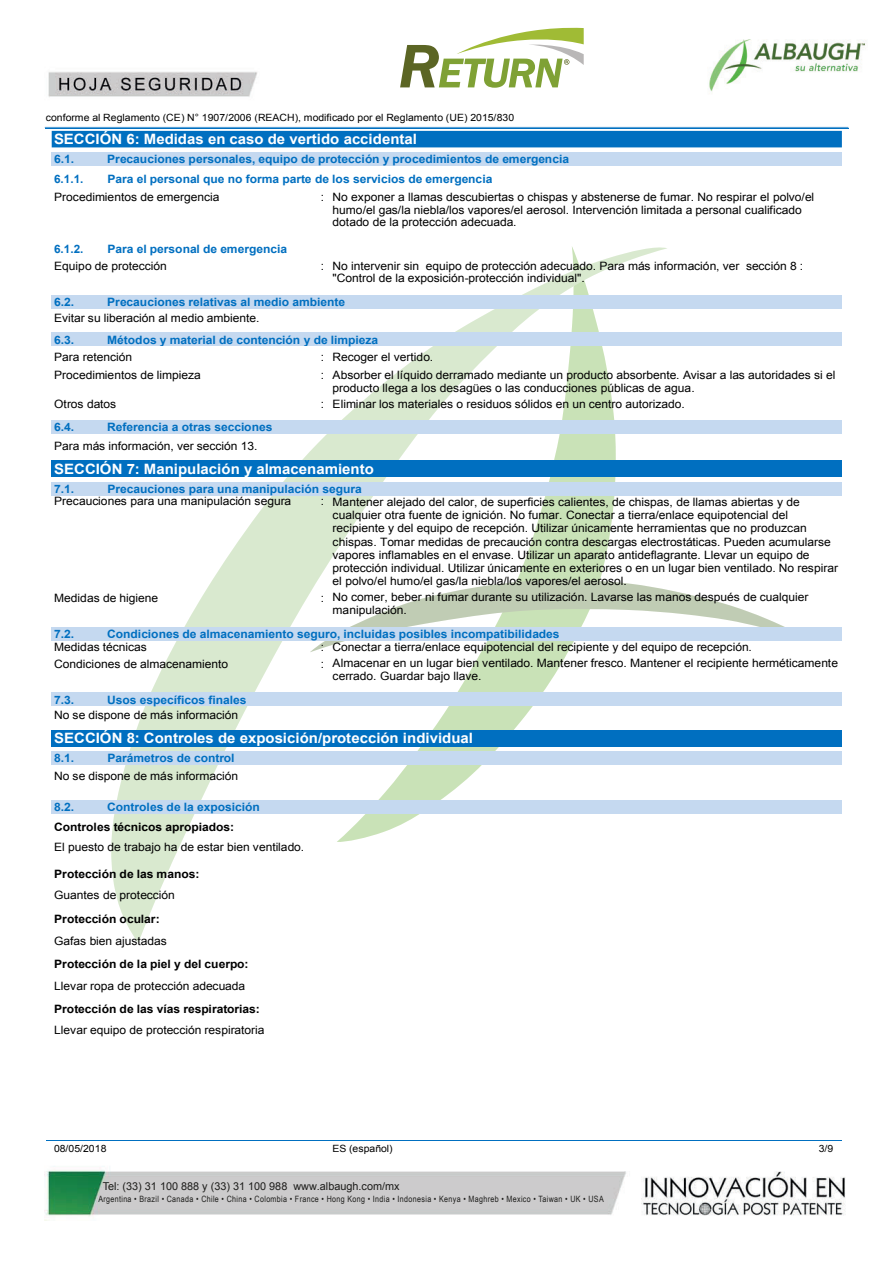
<style>
.page{position:relative;width:894px;height:1264px;background:#fff}
.page>*{position:absolute;margin:0;border:0;box-sizing:border-box;transform-origin:0 0}
.t1{font:700 14.25px "Arial";color:#fff;scale:1.05 1}
.t2{font:11.55px/13.2px "Arial";letter-spacing:-.005em;color:#000}
.t3{font:11.55px "Arial";letter-spacing:-.005em;color:#000;scale:1.05 1}
.t4{font:700 11.55px "Arial";color:#006fc0;scale:1.05 1}
.t5{font:700 11.55px "Arial";color:#000;scale:1.05 1}
.t6{font:700 11.55px "Arial";color:#006fc0}
.t7{font:10.8px "Arial";color:#1d1d1b}
.t8{font:9.9px "Arial";letter-spacing:-.005em;color:#000;scale:1.05 1}
.t9{font:8.7px "Arial Narrow";letter-spacing:.04em;color:#1d1d1b}
</style>
<div class="page">
<img style="left:44px;top:1140px;width:802px;height:81px">
<img style="left:44px;top:28px;width:821px;height:138px">
<svg style="left:400px;top:27px;width:183px;height:61px"></svg>
<svg style="left:111px;top:247px;width:556px;height:695px"></svg>
<svg style="left:310px;top:579px;width:497px;height:73px"></svg>
<hr style="left:46px;top:1139px;width:795px;height:1px;background:#006fc0">
<div style="left:52px;top:295px;width:789px;height:13px;background:#c5d9f0"></div>
<div style="left:52px;top:460px;width:789px;height:17px;background:#006fc0"></div>
<div style="left:52px;top:482px;width:789px;height:13px;background:#c5d9f0"></div>
<div style="left:52px;top:627px;width:789px;height:13px;background:#c5d9f0"></div>
<div style="left:52px;top:692px;width:789px;height:14px;background:#c5d9f0"></div>
<div style="left:52px;top:800px;width:789px;height:13px;background:#c5d9f0"></div>
<div style="left:52px;top:730px;width:789px;height:16px;background:#006fc0"></div>
<div style="left:52px;top:751px;width:789px;height:13px;background:#c5d9f0"></div>
<div style="left:52px;top:420px;width:789px;height:14px;background:#c5d9f0"></div>
<div style="left:52px;top:333px;width:789px;height:13px;background:#c5d9f0"></div>
<svg style="left:45px;top:127px;width:803px;height:20px"></svg>
<div style="left:52px;top:152px;width:789px;height:13px;background:#c5d9f0"></div>
<p class="t8" style="left:46px;top:111px;width:447px">conforme al Reglamento (CE) N° 1907/2006 (REACH), modificado por el Reglamento (UE) 2015/830</p>
<p class="t1" style="left:54px;top:130px;width:347px">SECCIÓN 6: Medidas en caso de vertido accidental</p>
<p class="t4" style="left:54px;top:151px;width:21px">6.1.</p>
<p class="t4" style="left:107px;top:151px;width:441px">Precauciones personales, equipo de protección y procedimientos de emergencia</p>
<p class="t6" style="left:54px;top:171px;width:31px">6.1.1.</p>
<p class="t4" style="left:107px;top:171px;width:368px">Para el personal que no forma parte de los servicios de emergencia</p>
<p class="t3" style="left:54px;top:189px;width:159px">Procedimientos de emergencia</p>
<p class="t2" style="left:321px;top:190px;width:494px;text-align:center">: No exponer a llamas descubiertas o chispas y abstenerse de fumar. No respirar el polvo/el humo/el gas/la niebla/los vapores/el aerosol. Intervención limitada a personal cualificado</p>
<p class="t3" style="left:332px;top:214px;width:177px">dotado de la protección adecuada.</p>
<p class="t6" style="left:54px;top:241px;width:31px">6.1.2.</p>
<p class="t4" style="left:107px;top:241px;width:173px">Para el personal de emergencia</p>
<p class="t3" style="left:54px;top:259px;width:109px">Equipo de protección</p>
<p class="t2" style="left:332px;top:260px;width:472px;line-height:12px;text-indent:-12px">: No intervenir sin equipo de protección adecuado. Para más información, ver sección 8 : "Control de la exposición-protección individual".</p>
<p class="t3" style="left:54px;top:310px;width:197px">Evitar su liberación al medio ambiente.</p>
<p class="t3" style="left:54px;top:350px;width:76px">Para retención</p>
<p class="t2" style="left:321px;top:351px;width:114px">: Recoger el vertido.</p>
<p class="t3" style="left:54px;top:367px;width:141px">Procedimientos de limpieza</p>
<p class="t2" style="left:332px;top:368px;width:504px;text-indent:-12px">: Absorber el líquido derramado mediante un producto absorbente. Avisar a las autoridades si el producto llega a los desagües o las conducciones públicas de agua.</p>
<p class="t3" style="left:54px;top:396px;width:61px">Otros datos</p>
<p class="t2" style="left:321px;top:397px;width:365px">: Eliminar los materiales o residuos sólidos en un centro autorizado.</p>
<p class="t3" style="left:54px;top:438px;width:195px">Para más información, ver sección 13.</p>
<p class="t4" style="left:54px;top:294px;width:21px">6.2.</p>
<p class="t4" style="left:107px;top:294px;width:228px">Precauciones relativas al medio ambiente</p>
<p class="t4" style="left:54px;top:332px;width:21px">6.3.</p>
<p class="t4" style="left:107px;top:332px;width:260px">Métodos y material de contención y de limpieza</p>
<p class="t4" style="left:54px;top:419px;width:21px">6.4.</p>
<p class="t4" style="left:107px;top:419px;width:159px">Referencia a otras secciones</p>
<p class="t1" style="left:54px;top:459px;width:306px">SECCIÓN 7: Manipulación y almacenamiento</p>
<p class="t4" style="left:54px;top:481px;width:21px">7.1.</p>
<p class="t4" style="left:107px;top:481px;width:244px">Precauciones para una manipulación segura</p>
<p class="t3" style="left:54px;top:493px;width:227px">Precauciones para una manipulación segura</p>
<p class="t2" style="left:332px;top:495px;width:507px;text-indent:-12px">: Mantener alejado del calor, de superficies calientes, de chispas, de llamas abiertas y de cualquier otra fuente de ignición. No fumar. Conectar a tierra/enlace equipotencial del recipiente y del equipo de recepción. Utilizar únicamente herramientas que no produzcan chispas. Tomar medidas de precaución contra descargas electrostáticas. Pueden acumularse vapores inflamables en el envase. Utilizar un aparato antideflagrante. Llevar un equipo de protección individual. Utilizar únicamente en exteriores o en un lugar bien ventilado. No respirar el polvo/el humo/el gas/la niebla/los vapores/el aerosol.</p>
<p class="t3" style="left:54px;top:590px;width:100px">Medidas de higiene</p>
<p class="t2" style="left:332px;top:590px;width:477px;text-indent:-12px">: No comer, beber ni fumar durante su utilización. Lavarse las manos después de cualquier manipulación.</p>
<p class="t3" style="left:54px;top:638px;width:90px">Medidas técnicas</p>
<p class="t2" style="left:321px;top:640px;width:432px">: Conectar a tierra/enlace equipotencial del recipiente y del equipo de recepción.</p>
<p class="t3" style="left:54px;top:656px;width:167px">Condiciones de almacenamiento</p>
<p class="t2" style="left:332px;top:656px;width:507px;text-indent:-12px">: Almacenar en un lugar bien ventilado. Mantener fresco. Mantener el recipiente herméticamente cerrado. Guardar bajo llave.</p>
<p class="t3" style="left:54px;top:707px;width:177px">No se dispone de más información</p>
<p class="t4" style="left:54px;top:626px;width:21px">7.2.</p>
<p class="t4" style="left:107px;top:626px;width:432px">Condiciones de almacenamiento seguro, incluidas posibles incompatibilidades</p>
<p class="t4" style="left:54px;top:691px;width:21px">7.3.</p>
<p class="t4" style="left:107px;top:691px;width:134px">Usos específicos finales</p>
<p class="t1" style="left:54px;top:729px;width:400px">SECCIÓN 8: Controles de exposición/protección individual</p>
<p class="t4" style="left:54px;top:750px;width:21px">8.1.</p>
<p class="t4" style="left:107px;top:750px;width:123px">Parámetros de control</p>
<p class="t3" style="left:54px;top:768px;width:177px">No se dispone de más información</p>
<p class="t5" style="left:54px;top:818px;width:173px">Controles técnicos apropiados:</p>
<p class="t3" style="left:54px;top:839px;width:240px">El puesto de trabajo ha de estar bien ventilado.</p>
<p class="t5" style="left:54px;top:865px;width:140px">Protección de las manos:</p>
<p class="t3" style="left:54px;top:887px;width:116px">Guantes de protección</p>
<p class="t5" style="left:54px;top:910px;width:102px">Protección ocular:</p>
<p class="t3" style="left:54px;top:932px;width:109px">Gafas bien ajustadas</p>
<p class="t5" style="left:54px;top:956px;width:187px">Protección de la piel y del cuerpo:</p>
<p class="t3" style="left:54px;top:977px;width:183px">Llevar ropa de protección adecuada</p>
<p class="t5" style="left:54px;top:1001px;width:197px">Protección de las vías respiratorias:</p>
<p class="t3" style="left:54px;top:1021px;width:202px">Llevar equipo de protección respiratoria</p>
<p class="t4" style="left:54px;top:799px;width:21px">8.2.</p>
<p class="t4" style="left:107px;top:799px;width:147px">Controles de la exposición</p>
<p class="t8" style="left:54px;top:1141px;width:51px">08/05/2018</p>
<p class="t8" style="left:332px;top:1141px;width:59px">ES (español)</p>
<p class="t8" style="left:818px;top:1141px;width:15px">3/9</p>
<p class="t7" style="left:103px;top:1178px;width:298px">Tel: (33) 31 100 888 y (33) 31 100 988 www.albaugh.com/mx</p>
<p class="t9" style="left:98px;top:1192px;width:507px">Argentina • Brazil • Canada • Chile • China • Colombia • France • Hong Kong • India • Indonesia • Kenya • Maghreb • Mexico • Taiwan • UK • USA</p>
</div>
